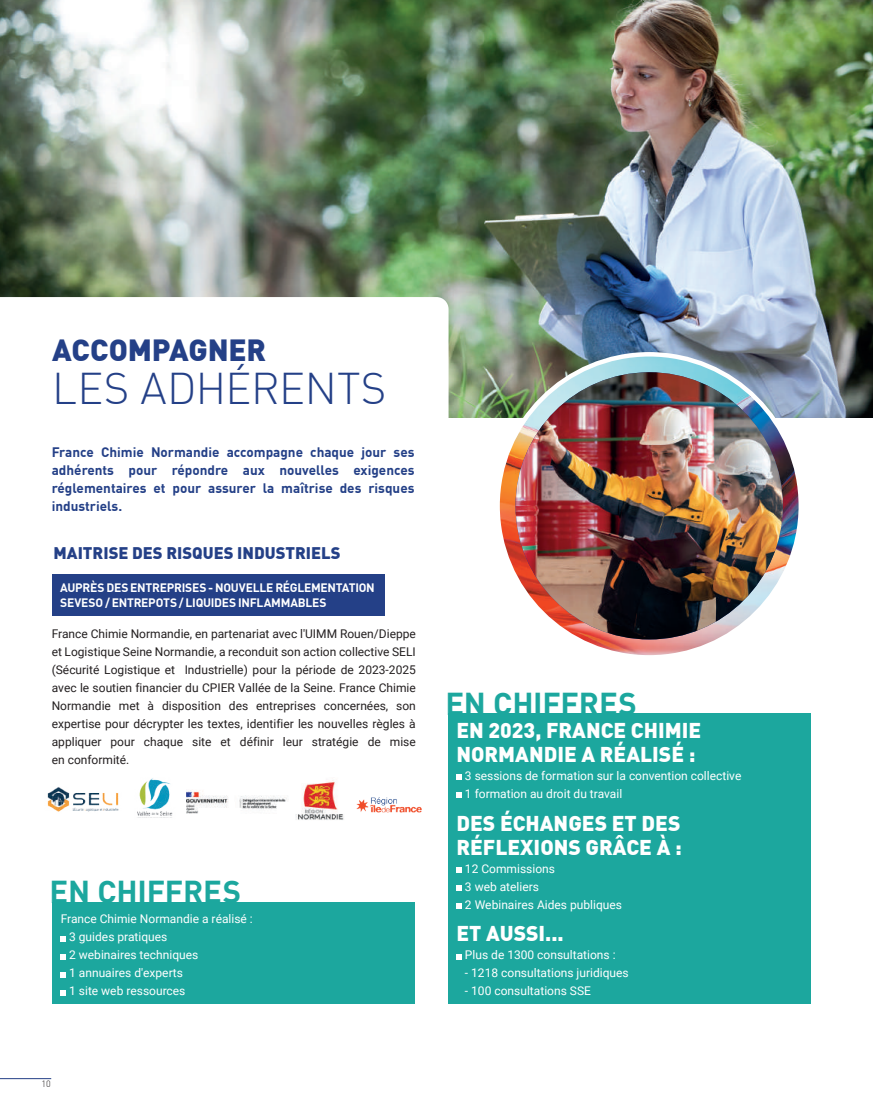
<style>
.page{position:relative;width:873px;height:1106px;background:#fff}
.page>*{position:absolute;margin:0;border:0;box-sizing:border-box;transform-origin:0 0}
.t1{font:300 43.5px "DIN Offc";letter-spacing:-.005em;color:#244087}
.t2{font:700 31.05px "DIN Offc";letter-spacing:-.005em;color:#1ca79e}
.t3{font:900 30px "DIN Offc";letter-spacing:-.005em;color:#244087}
.t4{font:900 21px/24px "DIN Offc";color:#fff}
.t5{font:900 16.5px "DIN Offc";color:#244087}
.t6{font:700 13.5px/18px "DIN Offc";color:#244087;text-align:justify}
.t7{font:12px/18px "Roboto";color:#231f20;text-align:justify}
.t8{font:12px/18px "Roboto";color:#fff}
.t9{font:700 12px/15px "DIN Offc";letter-spacing:-.02em;color:#fff}
.t10{font:300 9px "DIN Offc";color:#231f20}
</style>
<div class="page">
<img style="left:0;top:0;width:872px;height:418px">
<svg style="left:0;top:297px;width:448px;height:121px"></svg>
<hr style="left:0;top:1078px;width:51px;height:1px;background:#244087">
<img style="left:47px;top:787px;width:72px;height:25px">
<img style="left:137px;top:778px;width:36px;height:40px">
<img style="left:356px;top:797px;width:66px;height:16px">
<img style="left:186px;top:790px;width:101px;height:24px">
<img style="left:296px;top:780px;width:48px;height:40px">
<div style="left:52px;top:574px;width:332px;height:42px;background:#244087"></div>
<div style="left:448px;top:713px;width:362px;height:290px;background:#1ca79e"></div>
<svg style="left:456px;top:774px;width:6px;height:6px"></svg>
<svg style="left:456px;top:792px;width:6px;height:6px"></svg>
<svg style="left:456px;top:867px;width:6px;height:5px"></svg>
<svg style="left:456px;top:885px;width:6px;height:5px"></svg>
<svg style="left:456px;top:903px;width:6px;height:5px"></svg>
<svg style="left:456px;top:954px;width:6px;height:5px"></svg>
<div style="left:52px;top:902px;width:362px;height:101px;background:#1ca79e"></div>
<svg style="left:61px;top:936px;width:5px;height:5px"></svg>
<svg style="left:61px;top:954px;width:5px;height:5px"></svg>
<svg style="left:61px;top:972px;width:5px;height:5px"></svg>
<svg style="left:61px;top:990px;width:5px;height:5px"></svg>
<img style="left:497px;top:354px;width:303px;height:303px;border-radius:151px">
<img style="left:515px;top:372px;width:267px;height:267px;border-radius:134px">
<h3 class="t3" style="left:52px;top:329px;width:215px">ACCOMPAGNER</h3>
<h1 class="t1" style="left:52px;top:361px;width:335px">LES ADHÉRENTS</h1>
<p class="t6" style="left:52px;top:442px;width:364px">France Chimie Normandie accompagne chaque jour ses adhérents pour répondre aux nouvelles exigences réglementaires et pour assurer la maîtrise des risques industriels.</p>
<h3 class="t5" style="left:54px;top:542px;width:288px">MAITRISE DES RISQUES INDUSTRIELS</h3>
<p class="t9" style="left:60px;top:580px;width:316px">AUPRÈS DES ENTREPRISES - NOUVELLE RÉGLEMENTATION<br>SEVESO / ENTREPOTS / LIQUIDES INFLAMMABLES</p>
<p class="t7" style="left:52px;top:624px;width:365px">France Chimie Normandie, en partenariat avec l'UIMM Rouen/Dieppe et Logistique Seine Normandie, a reconduit son action collective SELI (Sécurité Logistique et Industrielle) pour la période de 2023-2025 avec le soutien financier du CPIER Vallée de la Seine. France Chimie Normandie met à disposition des entreprises concernées, son expertise pour décrypter les textes, identifier les nouvelles règles à appliquer pour chaque site et définir leur stratégie de mise en conformité.</p>
<h2 class="t2" style="left:50px;top:871px;width:193px">EN CHIFFRES</h2>
<p class="t8" style="left:69px;top:909px;width:185px;text-indent:-9px">France Chimie Normandie a réalisé :<br>3 guides pratiques<br>2 webinaires techniques<br>1 annuaires d'experts<br>1 site web ressources</p>
<h2 class="t2" style="left:445px;top:683px;width:193px">EN CHIFFRES</h2>
<h3 class="t4" style="left:456px;top:717px;width:246px">EN 2023, FRANCE CHIMIE<br>NORMANDIE A RÉALISÉ :</h3>
<p class="t8" style="left:465px;top:766px;width:278px">3 sessions de formation sur la convention collective<br>1 formation au droit du travail</p>
<h3 class="t4" style="left:456px;top:810px;width:227px">DES ÉCHANGES ET DES<br>RÉFLEXIONS GRÂCE À :</h3>
<p class="t8" style="left:465px;top:859px;width:158px">12 Commissions<br>3 web ateliers<br>2 Webinaires Aides publiques</p>
<h3 class="t4" style="left:456px;top:920px;width:109px">ET AUSSI...</h3>
<p class="t8" style="left:465px;top:945px;width:152px">Plus de 1300 consultations :</p>
<p class="t8" style="left:465px;top:963px;width:165px">- 1218 consultations juridiques</p>
<p class="t8" style="left:465px;top:981px;width:127px">- 100 consultations SSE</p>
<p class="t10" style="left:42px;top:1078px;width:11px">10</p>
</div>
